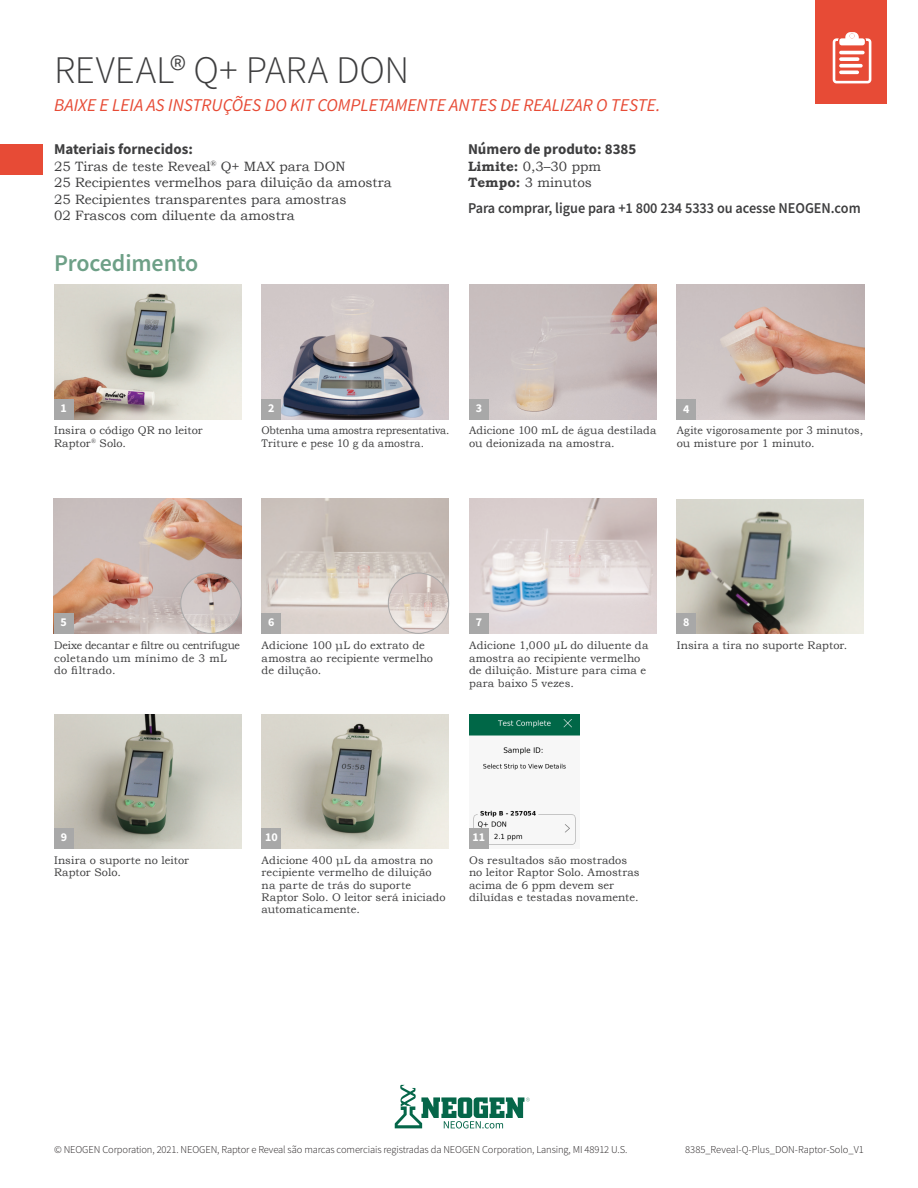
<style>
.page{position:relative;width:918px;height:1188px;background:#fff}
.page>*{position:absolute;margin:0;border:0;box-sizing:border-box;transform-origin:0 0}
.Headline{font:300 39px "Source Sans Pro";letter-spacing:-.005em;color:#3e3e3f}
.Subhead{font:600 24px "Source Sans Pro";letter-spacing:-.005em;color:#6ea087}
.Kit_Instructions{font:italic 18px "Source Sans Pro";color:#e74b36}
.t1{font:600 15px "Source Sans Pro";color:#3e3e3f;scale:.95 1}
.Materials_Provided_S{font:700 15px "Source Sans Pro";color:#3e3e3f}
.Materials_Provided_C{font:13.5px "Bookman Old Style";color:#3e3e3f}
.Materials_Provided_S-2{font:13.5px "Bookman Old Style";color:#3e3e3f}
.Image_Text{font:700 12px "Source Sans Pro";color:#fff}
.t2{font:10.95px/12.5px "Bookman Old Style";letter-spacing:.01em;color:#3e3e3f}
.t3{font:10.95px/12.5px "Bookman Old Style";letter-spacing:.01em;color:#3e3e3f;scale:.96 1}
.t4{font:10.95px/12.5px "Bookman Old Style";letter-spacing:-.01em;color:#3e3e3f;scale:.94 1}
.t5{font:300 10.5px "Source Sans Pro";letter-spacing:-.01em;color:#231f20}
.s1{font-weight:700}
</style>
<div class="page">
<img style="left:469px;top:498px;width:187px;height:136px">
<img style="left:469px;top:714px;width:111px;height:131px">
<img style="left:677px;top:499px;width:187px;height:135px">
<img style="left:54px;top:714px;width:187px;height:135px">
<img style="left:262px;top:714px;width:187px;height:134px">
<img style="left:262px;top:498px;width:187px;height:136px">
<img style="left:54px;top:499px;width:187px;height:135px">
<img style="left:181px;top:573px;width:60px;height:61px;border-radius:30px">
<div style="left:181px;top:573px;width:60px;height:61px;border:1px solid #a8a8a8;border-radius:50%"></div>
<img style="left:677px;top:285px;width:187px;height:135px">
<img style="left:54px;top:285px;width:187px;height:135px">
<img style="left:469px;top:285px;width:188px;height:135px">
<img style="left:262px;top:285px;width:187px;height:134px">
<div style="left:815px;top:0;width:72px;height:104px;background:#e74b36"></div>
<svg style="left:833px;top:32px;width:38px;height:51px"></svg>
<div style="left:0;top:145px;width:42px;height:30px;background:#e74b36"></div>
<svg style="left:395px;top:1085px;width:135px;height:44px"></svg>
<div style="left:262px;top:399px;width:19px;height:20px;background:#a8a8a8"></div>
<div style="left:469px;top:399px;width:20px;height:21px;background:#a8a8a8"></div>
<div style="left:54px;top:399px;width:19px;height:20px;background:#a8a8a8"></div>
<div style="left:677px;top:399px;width:19px;height:21px;background:#a8a8a8"></div>
<div style="left:262px;top:613px;width:19px;height:21px;background:#a8a8a8"></div>
<div style="left:469px;top:613px;width:20px;height:21px;background:#a8a8a8"></div>
<div style="left:54px;top:613px;width:19px;height:21px;background:#a8a8a8"></div>
<div style="left:677px;top:613px;width:19px;height:21px;background:#a8a8a8"></div>
<div style="left:262px;top:828px;width:19px;height:20px;background:#a8a8a8"></div>
<div style="left:469px;top:828px;width:20px;height:20px;background:#a8a8a8"></div>
<div style="left:54px;top:828px;width:20px;height:20px;background:#a8a8a8"></div>
<img style="left:388px;top:573px;width:61px;height:61px;border-radius:30px">
<div style="left:388px;top:573px;width:61px;height:61px;border:1px solid #a8a8a8;border-radius:50%"></div>
<p class="Headline" style="left:54px;top:46px;width:357px">REVEAL® Q+ PARA DON</p>
<p class="Kit_Instructions" style="left:54px;top:93px;width:608px">BAIXE E LEIA AS INSTRUÇÕES DO KIT COMPLETAMENTE ANTES DE REALIZAR O TESTE.</p>
<p class="Materials_Provided_S" style="left:54px;top:139px;width:140px">Materiais fornecidos:</p>
<p class="Materials_Provided_C" style="left:54px;top:157px;width:293px">25 Tiras de teste Reveal<sup>®</sup> Q+ MAX para DON</p>
<p class="Materials_Provided_C" style="left:54px;top:174px;width:339px">25 Recipientes vermelhos para diluição da amostra</p>
<p class="Materials_Provided_C" style="left:54px;top:190px;width:294px">25 Recipientes transparentes para amostras</p>
<p class="Materials_Provided_S-2" style="left:54px;top:207px;width:242px">02 Frascos com diluente da amostra</p>
<p class="Subhead" style="left:54px;top:247px;width:146px">Procedimento</p>
<p class="Materials_Provided_S" style="left:468px;top:139px;width:170px">Número de produto: 8385</p>
<p class="Materials_Provided_C" style="left:468px;top:157px;width:135px"><span class="s1">Limite:</span> 0,3–30 ppm</p>
<p class="Materials_Provided_C" style="left:468px;top:174px;width:125px"><span class="s1">Tempo:</span> 3 minutos</p>
<p class="t1" style="left:468px;top:199px;width:415px">Para comprar, ligue para +1 800 234 5333 ou acesse NEOGEN.com</p>
<p class="Image_Text" style="left:61px;top:400px;width:8px">1</p>
<p class="Image_Text" style="left:268px;top:400px;width:8px">2</p>
<p class="Image_Text" style="left:476px;top:400px;width:8px">3</p>
<p class="Image_Text" style="left:683px;top:400px;width:8px">4</p>
<p class="t2" style="left:54px;top:424px;width:150px">Insira o código QR no leitor<br>Raptor<sup>®</sup> Solo.</p>
<p class="t2" style="left:469px;top:424px;width:189px">Adicione 100 mL de água destilada ou deionizada na amostra.</p>
<p class="t3" style="left:677px;top:424px;width:196px">Agite vigorosamente por 3 minutos, ou misture por 1 minuto.</p>
<p class="t4" style="left:262px;top:424px;width:201px">Obtenha uma amostra representativa.<br>Triture e pese 10 g da amostra.</p>
<p class="Image_Text" style="left:61px;top:614px;width:8px">5</p>
<p class="Image_Text" style="left:268px;top:614px;width:8px">6</p>
<p class="Image_Text" style="left:476px;top:614px;width:8px">7</p>
<p class="Image_Text" style="left:683px;top:614px;width:8px">8</p>
<p class="t3" style="left:54px;top:639px;width:195px">Deixe decantar e filtre ou centrifugue coletando um mínimo de 3 mL do filtrado.</p>
<p class="t2" style="left:262px;top:639px;width:173px">Adicione 100 μL do extrato de amostra ao recipiente vermelho de dilução.</p>
<p class="t2" style="left:469px;top:639px;width:181px">Adicione 1,000 µL do diluente da amostra ao recipiente vermelho de diluição. Misture para cima e para baixo 5 vezes.</p>
<p class="t2" style="left:677px;top:639px;width:172px">Insira a tira no suporte Raptor.</p>
<p class="Image_Text" style="left:61px;top:829px;width:8px">9</p>
<p class="Image_Text" style="left:265px;top:829px;width:14px">10</p>
<p class="Image_Text" style="left:473px;top:829px;width:14px">11</p>
<p class="t2" style="left:54px;top:854px;width:137px">Insira o suporte no leitor<br>Raptor Solo.</p>
<p class="t2" style="left:262px;top:854px;width:185px">Adicione 400 μL da amostra no recipiente vermelho de diluição na parte de trás do suporte<br>Raptor Solo. O leitor será iniciado automaticamente.</p>
<p class="t2" style="left:469px;top:854px;width:172px">Os resultados são mostrados no leitor Raptor Solo. Amostras acima de 6 ppm devem ser diluídas e testadas novamente.</p>
<p class="t5" style="left:54px;top:1143px;width:575px">© NEOGEN Corporation, 2021. NEOGEN, Raptor e Reveal são marcas comerciais registradas da NEOGEN Corporation, Lansing, MI 48912 U.S.</p>
<p class="t5" style="left:685px;top:1143px;width:180px">8385_Reveal-Q-Plus_DON-Raptor-Solo_V1</p>
</div>
